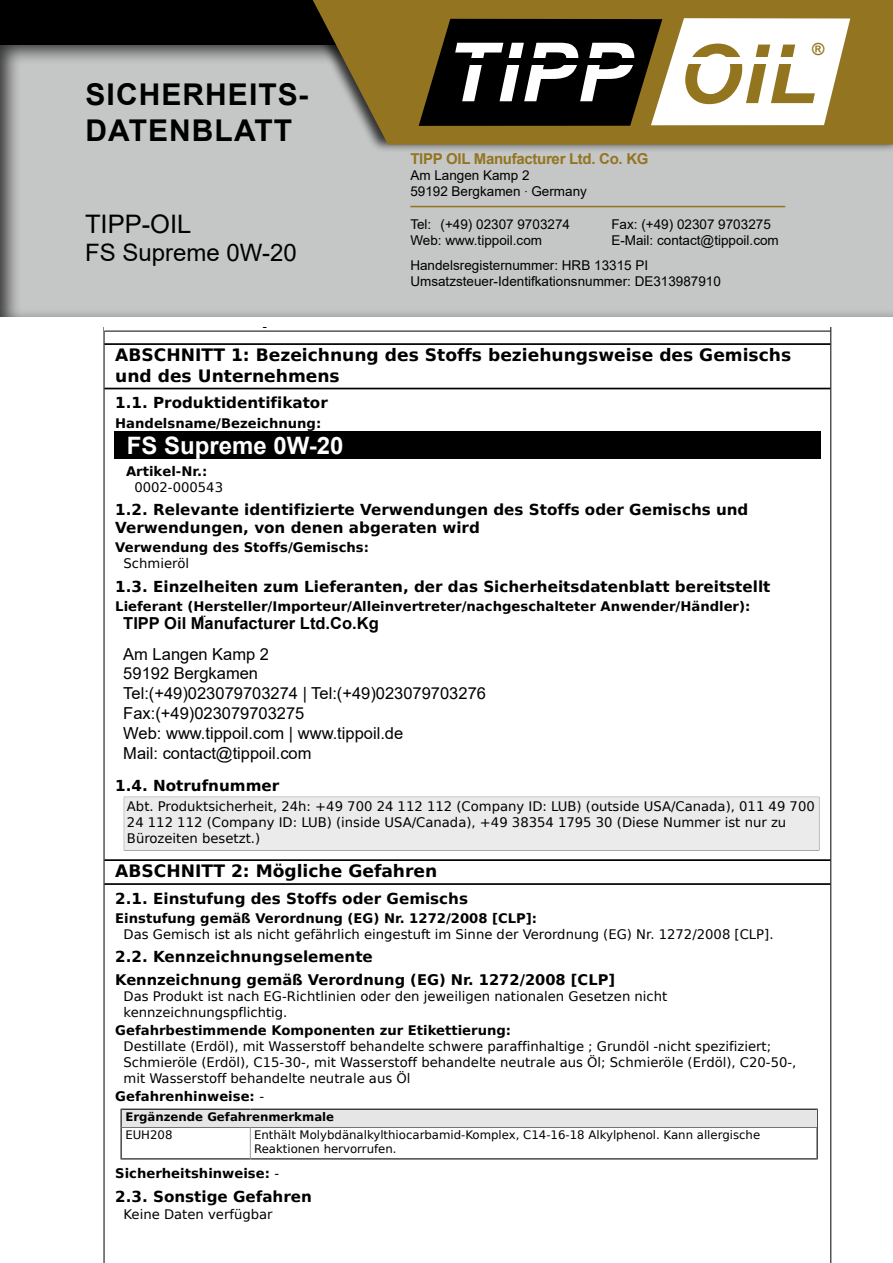
<style>
.page{position:relative;width:893px;height:1263px;background:#fff}
.page>*{position:absolute;margin:0;border:0;box-sizing:border-box;transform-origin:0 0}
.t1{font:italic 700 81.75px "Arial";letter-spacing:.015em;color:#fff}
.t2{font:700 30px/36px "Arial";letter-spacing:.035em;color:#000}
.t3{font:25.5px "Arial";color:#000}
.t4{font:700 24px "Arial";color:#fff}
.t5{font:24px "Arial";color:#000}
.t6{font:19.05px "DejaVu Sans";color:#fff}
.t7{font:700 17.1px/20.5px "DejaVu Sans";color:#000}
.t8{font:700 16.65px "Arial";color:#937520}
.t9{font:16.5px/19.8px "Arial";color:#000}
.t10{font:700 16.5px "Arial";color:#000}
.t11{font:700 15.15px/18.1px "DejaVu Sans";color:#000}
.t12{font:700 15px "Arial";letter-spacing:-.02em;color:#937521}
.t13{font:700 14.7px "DejaVu Sans";color:#000}
.t14{font:13.5px/16.2px "Arial";color:#000}
.t15{font:13.2px/15.8px "DejaVu Sans";color:#000}
.t16{font:700 13.2px/15.8px "DejaVu Sans";color:#000}
.t17{font:11.7px/14.1px "DejaVu Sans";color:#000}
.t18{font:700 11.7px/14.1px "DejaVu Sans";color:#000}
.s1{font-weight:400}
.s2{color:#937520}
.s3{font-family:"Helvetica Neue LT Std";font-weight:100;font-stretch:condensed}
.s4{font-weight:700}
</style>
<div class="page">
<div style="left:0;top:43px;width:893px;height:276px;background:#000;opacity:.75"></div>
<div style="left:0;top:0;width:893px;height:45px;background:#000"></div>
<div style="left:292px;top:0;width:601px;height:153px;background:#000;opacity:.75"></div>
<svg style="left:308px;top:0;width:585px;height:145px;background:#937a34"></svg>
<svg style="left:419px;top:18px;width:431px;height:108px"></svg>
<div style="left:445px;top:43px;width:184px;height:76px;background:#000"></div>
<div style="left:469px;top:58px;width:170px;height:6px;background:#000"></div>
<div style="left:685px;top:58px;width:109px;height:6px;background:#fff"></div>
<hr style="left:410px;top:206px;width:375px;height:1px;background:#937521">
<hr style="left:830px;top:327px;width:1px;height:936px;background:#000">
<hr style="left:104px;top:327px;width:1px;height:936px;background:#000">
<svg style="left:104px;top:327px;width:726px;height:4px"></svg>
<hr style="left:104px;top:331px;width:726px;height:1px;background:#000">
<hr style="left:104px;top:343px;width:726px;height:2px;background:#000">
<hr style="left:104px;top:388px;width:726px;height:1px;background:#000">
<div style="left:124px;top:796px;width:696px;height:55px;background:#ebebeb"></div>
<hr style="left:104px;top:859px;width:726px;height:2px;background:#000">
<hr style="left:104px;top:883px;width:726px;height:2px;background:#000">
<svg style="left:120px;top:1108px;width:698px;height:52px"></svg>
<div style="left:114px;top:432px;width:707px;height:27px;background:#000"></div>
<h2 class="t2" style="left:86px;top:77px;width:224px">SICHERHEITS-<br>DATENBLATT</h2>
<p class="t3" style="left:85px;top:206px;width:108px">TIPP-OIL</p>
<p class="t5" style="left:85px;top:236px;width:213px">FS Supreme 0W-20</p>
<p class="t18" style="left:115px;top:237px;width:208px">Bearbeitungsdatum: <span class="s1">01.03.2021<br></span>Druckdatum: <span class="s1">01.03.2021</span></p>
<h1 class="t1" style="left:445px;top:18px;width:373px">TIPP <span class="s2">OIL</span></h1>
<p class="t8" style="left:812px;top:38px;width:14px">®</p>
<p class="t12" style="left:410px;top:148px;width:240px">TIPP OIL Manufacturer Ltd. Co. KG</p>
<p class="t14" style="left:410px;top:167px;width:178px">Am Langen Kamp 2<br>59192 Bergkamen <span class="s3">·</span> Germany</p>
<p class="t14" style="left:410px;top:216px;width:161px">Tel: (+49) 02307 9703274</p>
<p class="t14" style="left:611px;top:216px;width:161px">Fax: (+49) 02307 9703275</p>
<p class="t14" style="left:410px;top:232px;width:133px">Web: www.tippoil.com</p>
<p class="t14" style="left:410px;top:228px;width:370px;line-height:25.2px;text-indent:201px">E-Mail: contact@tippoil.com<br>Handelsregisternummer: HRB 13315 PI</p>
<p class="t14" style="left:410px;top:273px;width:312px">Umsatzsteuer-Identifkationsnummer: DE313987910</p>
<p class="t7" style="left:115px;top:345px;width:677px">ABSCHNITT 1: Bezeichnung des Stoffs beziehungsweise des Gemischs und des Unternehmens</p>
<p class="t11" style="left:115px;top:394px;width:214px">1.1. Produktidentifikator</p>
<p class="t16" style="left:115px;top:415px;width:208px">Handelsname/Bezeichnung:</p>
<p class="t6" style="left:125px;top:430px;width:256px">AVENO FS Supreme 0W-20</p>
<p class="t16" style="left:134px;top:463px;width:90px;text-indent:-8px">Artikel-Nr.:<br><span class="s1">0002-000543</span></p>
<p class="t11" style="left:115px;top:500px;width:635px">1.2. Relevante identifizierte Verwendungen des Stoffs oder Gemischs und<br>Verwendungen, von denen abgeraten wird</p>
<p class="t16" style="left:124px;top:539px;width:247px;text-indent:-8px">Verwendung des Stoffs/Gemischs:<br><span class="s1">Schmieröl</span></p>
<p class="t11" style="left:115px;top:577px;width:657px">1.3. Einzelheiten zum Lieferanten, der das Sicherheitsdatenblatt bereitstellt</p>
<p class="t16" style="left:124px;top:597px;width:628px;line-height:17.1px;text-indent:-8px">Lieferant (Hersteller/Importeur/Alleinvertreter/nachgeschalteter Anwender/Händler):<br>Deutsche Ölwerke Lubmin GmbH</p>
<p class="t15" style="left:124px;top:647px;width:96px">17509 Lubmin<br>Germany</p>
<p class="t15" style="left:124px;top:680px;width:198px;line-height:18.5px;text-align:justify"><span class="s4">Telefon:</span> +49 38354 1795 30<br><span class="s4">Telefax:</span> +49 38354 1795 79<br><span class="s4">E-Mail:</span> sds@dol-oil.de</p>
<p class="t4" style="left:127px;top:429px;width:218px">FS Supreme 0W-20</p>
<p class="t10" style="left:123px;top:612px;width:257px">TIPP Oil Manufacturer Ltd.Co.Kg</p>
<p class="t9" style="left:123px;top:644px;width:147px">Am Langen Kamp 2</p>
<p class="t9" style="left:123px;top:664px;width:136px">59192 Bergkamen</p>
<p class="t9" style="left:123px;top:683px;width:364px">Tel:(+49)023079703274 | Tel:(+49)023079703276<br>Fax:(+49)023079703275</p>
<p class="t9" style="left:123px;top:723px;width:281px">Web: www.tippoil.com | www.tippoil.de</p>
<p class="t9" style="left:123px;top:743px;width:190px">Mail: contact@tippoil.com</p>
<p class="t11" style="left:115px;top:776px;width:165px">1.4. Notrufnummer</p>
<p class="t15" style="left:127px;top:798px;width:689px">Abt. Produktsicherheit, 24h: +49 700 24 112 112 (Company ID: LUB) (outside USA/Canada), 011 49 700<br>24 112 112 (Company ID: LUB) (inside USA/Canada), +49 38354 1795 30 (Diese Nummer ist nur zu<br>Bürozeiten besetzt.)</p>
<p class="t7" style="left:115px;top:861px;width:324px">ABSCHNITT 2: Mögliche Gefahren</p>
<p class="t11" style="left:115px;top:889px;width:354px">2.1. Einstufung des Stoffs oder Gemischs</p>
<p class="t15" style="left:124px;top:910px;width:651px;text-indent:-8px"><span class="s4">Einstufung gemäß Verordnung (EG) Nr. 1272/2008 [CLP]:<br></span>Das Gemisch ist als nicht gefährlich eingestuft im Sinne der Verordnung (EG) Nr. 1272/2008 [CLP].</p>
<p class="t11" style="left:115px;top:948px;width:259px">2.2. Kennzeichnungselemente</p>
<p class="t13" style="left:115px;top:967px;width:501px">Kennzeichnung gemäß Verordnung (EG) Nr. 1272/2008 [CLP]</p>
<p class="t15" style="left:124px;top:988px;width:545px">Das Produkt ist nach EG-Richtlinien oder den jeweiligen nationalen Gesetzen nicht kennzeichnungspflichtig.</p>
<p class="t15" style="left:124px;top:1022px;width:674px;text-indent:-8px"><span class="s4">Gefahrbestimmende Komponenten zur Etikettierung:<br></span>Destillate (Erdöl), mit Wasserstoff behandelte schwere paraffinhaltige ; Grundöl -nicht spezifiziert; Schmieröle (Erdöl), C15-30-, mit Wasserstoff behandelte neutrale aus Öl; Schmieröle (Erdöl), C20-50-, mit Wasserstoff behandelte neutrale aus Öl</p>
<p class="t16" style="left:115px;top:1088px;width:150px">Gefahrenhinweise: <span class="s1">-</span></p>
<p class="t18" style="left:125px;top:1108px;width:210px;line-height:17.9px">Ergänzende Gefahrenmerkmale<br><span class="s1">EUH208</span></p>
<p class="t17" style="left:254px;top:1127px;width:508px">Enthält Molybdänalkylthiocarbamid-Komplex, C14-16-18 Alkylphenol. Kann allergische<br>Reaktionen hervorrufen.</p>
<p class="t16" style="left:115px;top:1165px;width:166px">Sicherheitshinweise: <span class="s1">-</span></p>
<p class="t11" style="left:115px;top:1187px;width:198px">2.3. Sonstige Gefahren</p>
<p class="t15" style="left:124px;top:1206px;width:151px">Keine Daten verfügbar</p>
</div>
